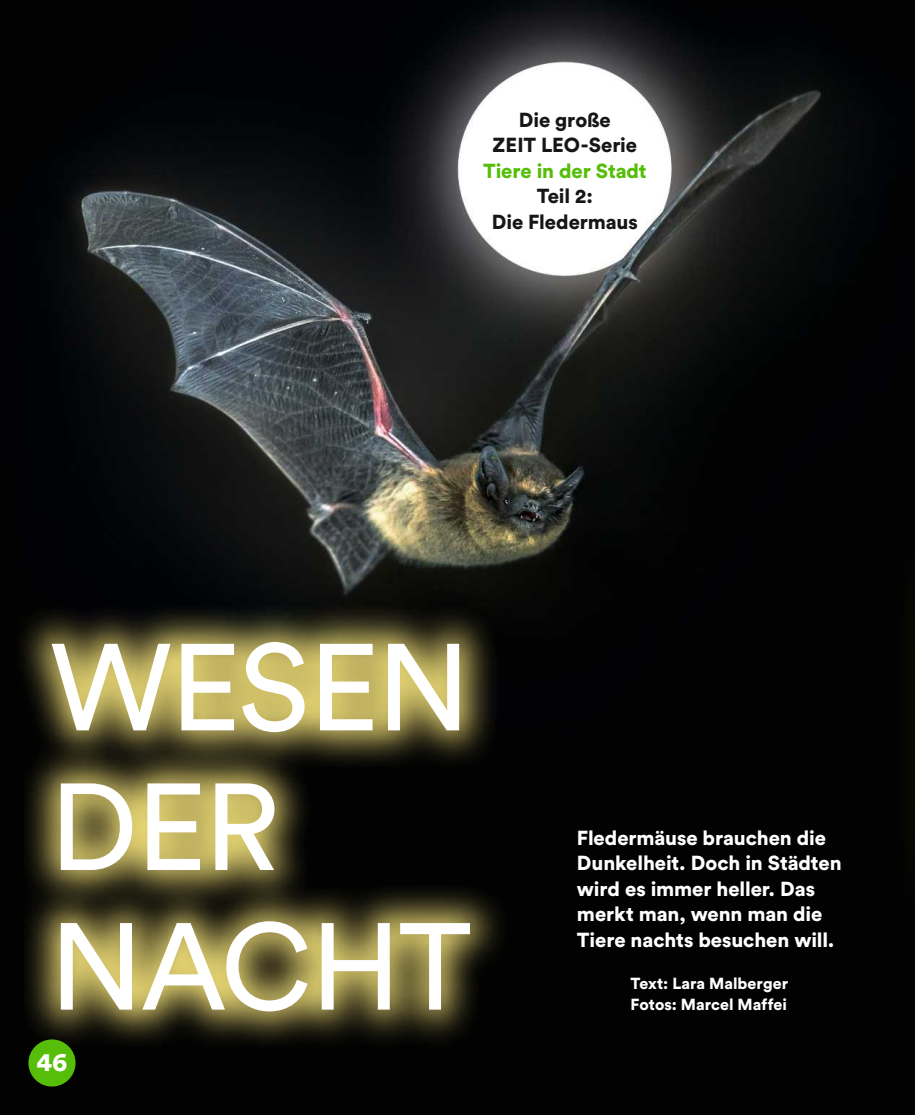
<style>
.page{position:relative;width:915px;height:1115px;background:#fff}
.page>*{position:absolute;margin:0;border:0;box-sizing:border-box;transform-origin:0 0}
.t1{font:121.95px/139.5px "Circular Std";letter-spacing:-.015em;color:#fff}
.t2{font:900 25.8px "Circular Std";color:#fff}
.t3{font:900 20.1px/25.5px "Circular Std";letter-spacing:-.005em;color:#fff}
.t4{font:900 20.1px/25.5px "Circular Std";letter-spacing:-.005em;color:#151616;text-align:center}
.t5{font:900 20.1px "Circular Std";letter-spacing:-.005em;color:#56be08}
.t6{font:900 15.9px/21px "Circular Std";letter-spacing:.005em;color:#fff}
</style>
<div class="page">
<img style="left:0;top:0;width:914px;height:1114px">
<hr style="left:914px;top:0;width:1px;height:1114px;background:#000203">
<div style="left:28px;top:1039px;width:47px;height:47px;background:#56be08;border-radius:50%"></div>
<div style="left:888px;top:495px;width:26px;height:461px;background:#020202"></div>
<div style="left:12px;top:601px;width:498px;height:450px;background:#ffec80;opacity:.9"></div>
<p class="t4" style="left:492px;top:106px;width:146px">Die große<br>ZEIT LEO-Serie</p>
<p class="t5" style="left:483px;top:157px;width:165px">Tiere in der Stadt</p>
<p class="t4" style="left:491px;top:183px;width:147px">Teil 2:<br>Die Fledermaus</p>
<h1 class="t1" style="left:50px;top:616px;width:422px">WESEN<br>DER<br>NACHT</h1>
<p class="t2" style="left:37px;top:1044px;width:32px">46</p>
<p class="t3" style="left:576px;top:824px;width:266px">Fledermäuse brauchen die<br>Dunkelheit. Doch in Städten wird es immer heller. Das merkt man, wenn man die<br>Tiere nachts besuchen will.</p>
<p class="t6" style="left:630px;top:972px;width:159px">Text: Lara Malberger<br>Fotos: Marcel Maffei</p>
</div>
